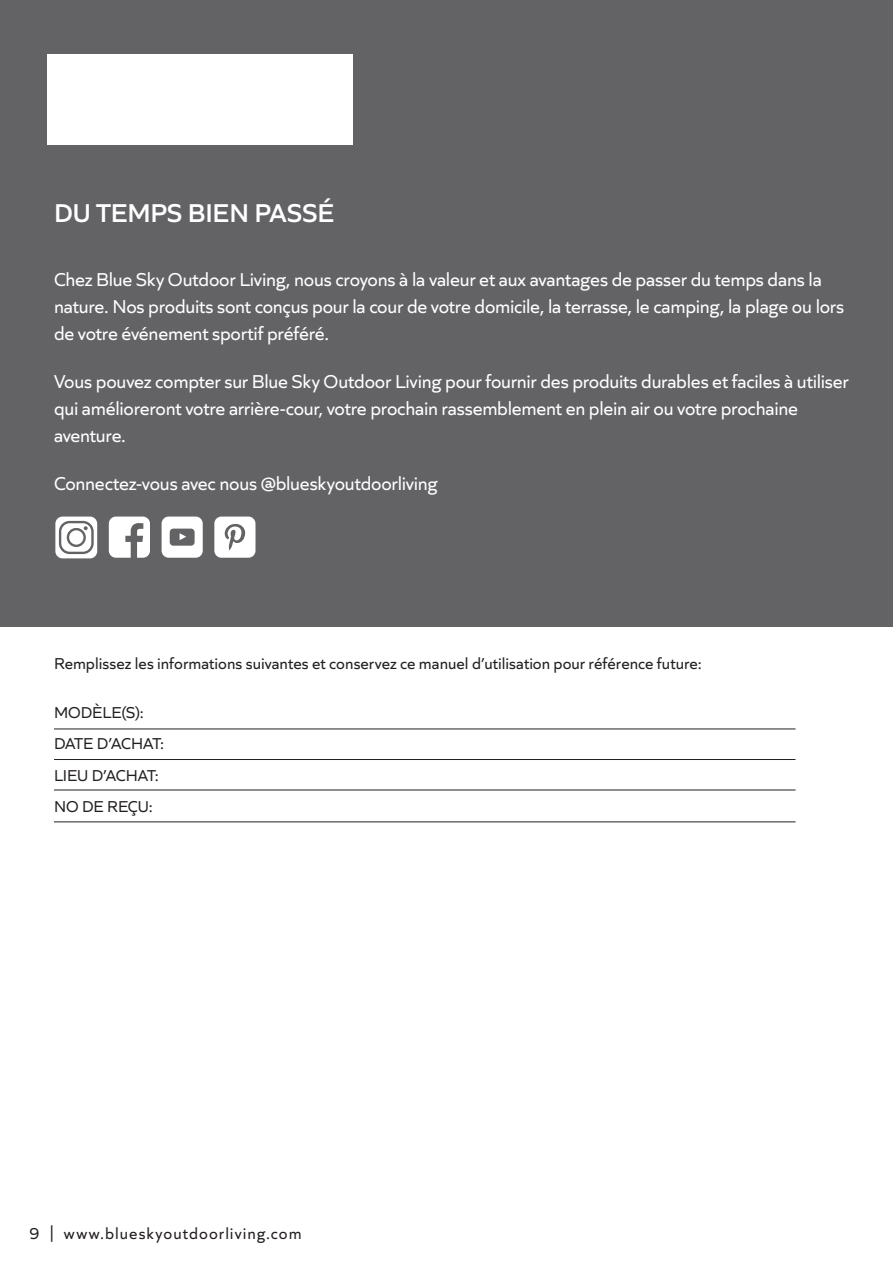
<style>
.page{position:relative;width:893px;height:1263px;background:#fff}
.page>*{position:absolute;margin:0;border:0;box-sizing:border-box;transform-origin:0 0}
.t1{font:600 27px "Quiet Sans";letter-spacing:-.005em;color:#fff}
.intro{font:19.5px/27px "Quiet Sans";letter-spacing:-.01em;color:#fff}
.paragraphs{font:16.5px "Quiet Sans";color:#231f20}
.paragraphs-2{font:16.5px "Quiet Sans";letter-spacing:.06em;color:#231f20}
.paragraphs-3{font:16.5px "Quiet Sans";letter-spacing:-.025em;color:#231f20}
</style>
<div class="page">
<div style="left:0;top:0;width:893px;height:627px;background:#636366"></div>
<hr style="left:54px;top:728px;width:741px;height:1px;background:#231f20">
<hr style="left:54px;top:759px;width:741px;height:1px;background:#231f20">
<hr style="left:54px;top:790px;width:741px;height:1px;background:#231f20">
<hr style="left:54px;top:821px;width:741px;height:1px;background:#231f20">
<svg style="left:109px;top:517px;width:41px;height:41px"></svg>
<svg style="left:55px;top:517px;width:42px;height:41px"></svg>
<svg style="left:162px;top:517px;width:41px;height:41px"></svg>
<svg style="left:214px;top:517px;width:41px;height:41px"></svg>
<div style="left:48px;top:54px;width:304px;height:91px;background:#fff"></div>
<p class="t1" style="left:54px;top:192px;width:282px">DU TEMPS BIEN PASSÉ</p>
<p class="intro" style="left:54px;top:265px;width:792px">Chez Blue Sky Outdoor Living, nous croyons à la valeur et aux avantages de passer du temps dans la nature. Nos produits sont conçus pour la cour de votre domicile, la terrasse, le camping, la plage ou lors de votre événement sportif préféré.</p>
<p class="intro" style="left:54px;top:367px;width:796px">Vous pouvez compter sur Blue Sky Outdoor Living pour fournir des produits durables et faciles à utiliser qui amélioreront votre arrière-cour, votre prochain rassemblement en plein air ou votre prochaine aventure.</p>
<p class="intro" style="left:54px;top:469px;width:385px">Connectez-vous avec nous @blueskyoutdoorliving</p>
<p class="paragraphs" style="left:54px;top:651px;width:649px">Remplissez les informations suivantes et conservez ce manuel d’utilisation pour référence future:</p>
<p class="paragraphs" style="left:54px;top:700px;width:91px">MODÈLE(S):</p>
<p class="paragraphs-3" style="left:54px;top:731px;width:112px">DATE D’ACHAT:</p>
<p class="paragraphs" style="left:54px;top:763px;width:106px">LIEU D’ACHAT:</p>
<p class="paragraphs" style="left:54px;top:794px;width:100px">NO DE REÇU:</p>
<p class="paragraphs-2" style="left:30px;top:1221px;width:273px">9 | www.blueskyoutdoorliving.com</p>
</div>
